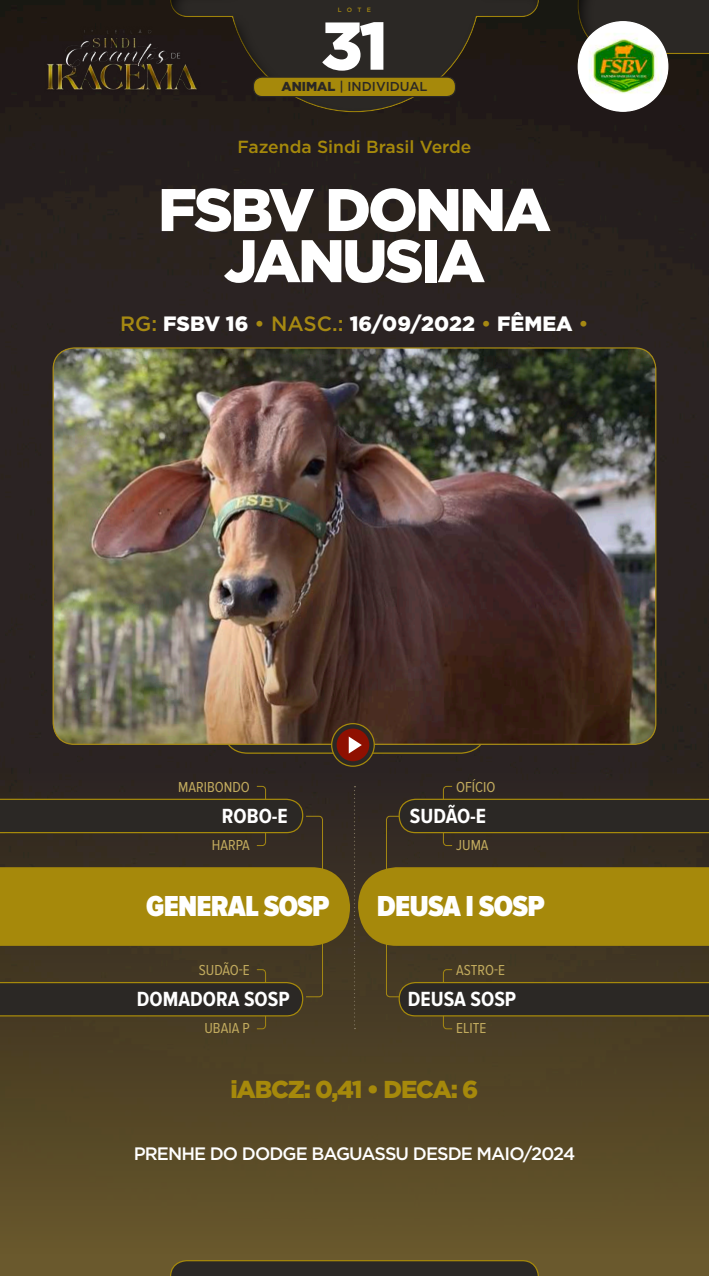
<style>
.page{position:relative;width:709px;height:1276px;background:#fff}
.page>*{position:absolute;margin:0;border:0;box-sizing:border-box;transform-origin:0 0}
.t1{font:900 67.5px "Gotham";color:#fff}
.t2{font:900 60px/51.1px "Gotham";letter-spacing:-.05em;color:#fff;text-align:center}
.t3{font:900 30px "Proxima Nova Cond";letter-spacing:-.025em;color:#fff}
.t4{font:900 24.5px "Gotham";letter-spacing:-.05em;color:#a6890b}
.t5{font:700 21.25px "Proxima Nova Cond";color:#fff}
.t6{font:900 20.75px "Gotham";color:#fff}
.t7{font:500 18px "Gotham";letter-spacing:-.05em;color:#fff}
.t8{font:500 17.5px "Gotham";color:#a6890b}
.t9{font:15px "Proxima Nova Cond";color:#c2ab5e}
.t10{font:500 12.88px "Gotham";color:#2b2825}
.t11{font:500 6.25px "Gotham";color:#a68912}
.s1{font-weight:900}
.s2{font-weight:500;color:#a68912}
</style>
<div class="page">
<img style="left:0;top:0;width:709px;height:678px">
<div style="left:169px;top:0;width:372px;height:113px;background:#000;opacity:.75"></div>
<svg style="left:0;top:678px;width:709px;height:598px;background:#514426"></svg>
<div style="left:223px;top:701px;width:263px;height:52px;background:#2b2825;border-radius:25px"></div>
<div style="left:222px;top:701px;width:264px;height:53px;border:1px solid #a6890b;border-radius:25px"></div>
<img style="left:20px;top:27px;width:202px;height:67px">
<svg style="left:0;top:786px;width:709px;height:243px;background:#5b4c1b"></svg>
<svg style="left:170px;top:1260px;width:369px;height:16px;background:#363022"></svg>
<div style="left:253px;top:77px;width:202px;height:20px;background:#a6890b;border-radius:9px"></div>
<div style="left:253px;top:76px;width:203px;height:21px;border:1px solid #2b2825;border-radius:9px"></div>
<div style="left:575px;top:0;width:134px;height:55px;background:#000;opacity:.75"></div>
<img style="left:53px;top:348px;width:603px;height:396px">
<img style="left:578px;top:22px;width:89px;height:89px;border-radius:45px">
<svg style="left:332px;top:723px;width:42px;height:43px"></svg>
<div style="left:331px;top:723px;width:44px;height:44px;border:1px solid #a6890b;border-radius:50%"></div>
<div style="left:336px;top:728px;width:33px;height:33px;background:#8f1001;border-radius:50%"></div>
<svg style="left:349px;top:736px;width:13px;height:17px"></svg>
<p class="t11" style="left:338px;top:6px;width:35px">LOTE</p>
<h1 class="t1" style="left:321px;top:7px;width:68px">31</h1>
<p class="t10" style="left:281px;top:79px;width:148px"><span class="s1">ANIMAL</span> | INDIVIDUAL</p>
<p class="t8" style="left:237px;top:137px;width:235px">Fazenda Sindi Brasil Verde</p>
<h2 class="t2" style="left:158px;top:183px;width:394px">FSBV DONNA<br>JANUSIA</h2>
<h3 class="t6" style="left:120px;top:312px;width:470px"><span class="s2">RG:</span> FSBV 16 <span class="s2">• NASC.:</span> 16/09/2022 <span class="s2">•</span> FÊMEA <span class="s2">•</span></h3>
<p class="t9" style="left:178px;top:778px;width:73px">MARIBONDO</p>
<p class="t9" style="left:456px;top:778px;width:41px">OFÍCIO</p>
<h3 class="t5" style="left:222px;top:804px;width:67px">ROBO-E</h3>
<h3 class="t5" style="left:410px;top:804px;width:78px">SUDÃO-E</h3>
<p class="t9" style="left:212px;top:837px;width:40px">HARPA</p>
<p class="t9" style="left:456px;top:837px;width:34px">JUMA</p>
<h3 class="t3" style="left:146px;top:889px;width:185px">GENERAL SOSP</h3>
<h3 class="t3" style="left:377px;top:889px;width:169px">DEUSA I SOSP</h3>
<p class="t9" style="left:199px;top:962px;width:53px">SUDÃO-E</p>
<p class="t9" style="left:456px;top:962px;width:50px">ASTRO-E</p>
<h3 class="t5" style="left:137px;top:987px;width:154px">DOMADORA SOSP</h3>
<h3 class="t5" style="left:408px;top:987px;width:110px">DEUSA SOSP</h3>
<p class="t9" style="left:204px;top:1020px;width:47px">UBAIA P</p>
<p class="t9" style="left:456px;top:1020px;width:32px">ELITE</p>
<h3 class="t4" style="left:230px;top:1075px;width:249px">iABCZ: 0,41 • DECA: 6</h3>
<p class="t7" style="left:134px;top:1143px;width:443px">PRENHE DO DODGE BAGUASSU DESDE MAIO/2024</p>
</div>
